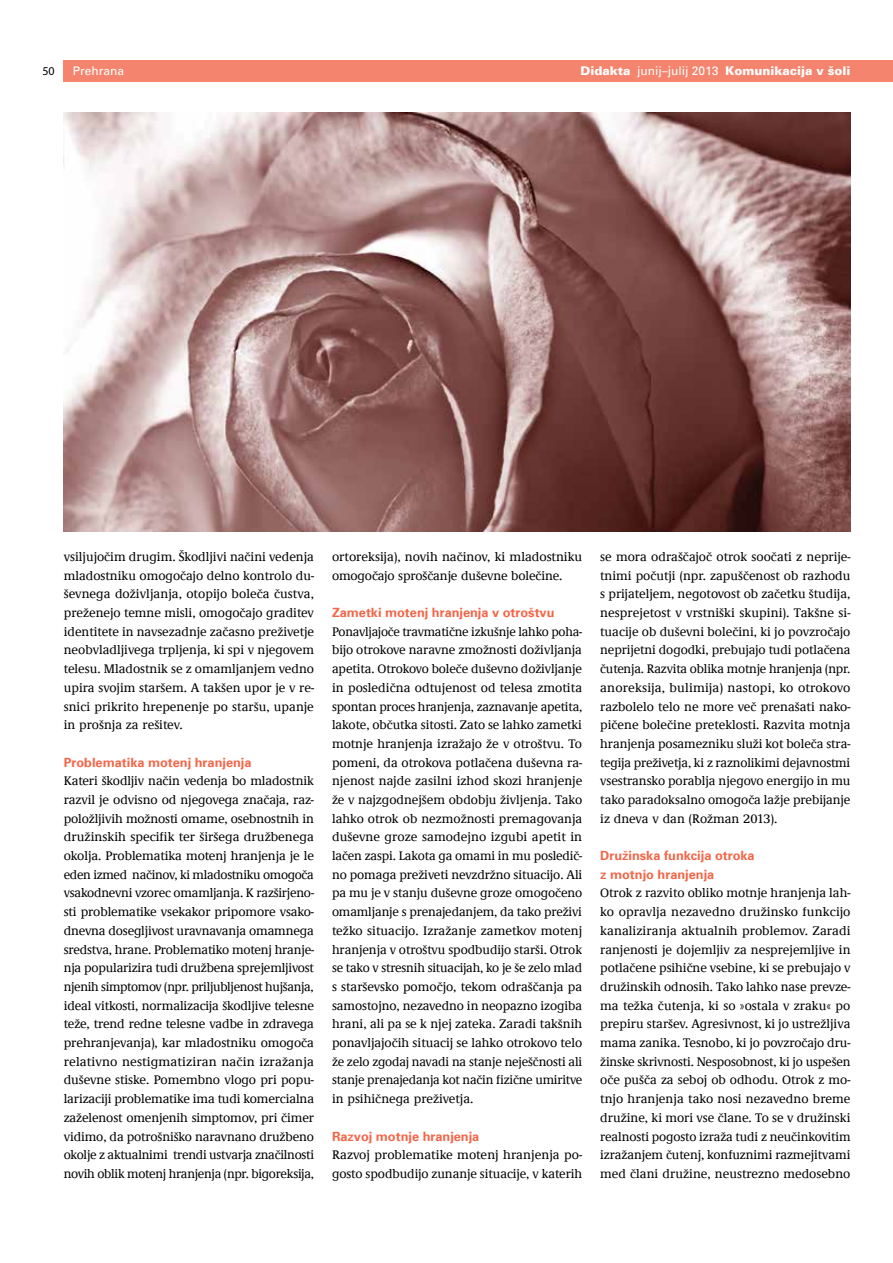
<style>
.page{position:relative;width:893px;height:1263px;background:#fff}
.page>*{position:absolute;margin:0;border:0;box-sizing:border-box;transform-origin:0 0}
.t1{font:500 12.75px/18.8px "Demos LT";letter-spacing:-.005em;color:#000}
.t2{font:900 12px "Univers";color:#fff}
.t3{font:12px "Univers";color:#fff}
.t4{font:12px "Myriad Pro";color:#000}
.s1{font-weight:400}
.s2{font-family:"Univers Black Plain";font-weight:400;color:#f26649}
</style>
<div class="page">
<div style="left:64px;top:60px;width:829px;height:21px;background:#f4846d"></div>
<img style="left:64px;top:112px;width:786px;height:419px">
<p class="t4" style="left:42px;top:63px;width:14px">50</p>
<p class="t2" style="left:580px;top:63px;width:272px">Didakta <span class="s1">junij∑julij 2013</span> Komunikacija v šoli</p>
<p class="t3" style="left:73px;top:64px;width:53px">Prehrana</p>
<p class="t1" style="left:64px;top:548px;width:252px;text-align:justify">vsiljujočim drugim. Škodljivi načini vedenja mladostniku omogočajo delno kontrolo du&shy;ševnega doživljanja, otopijo boleča čustva, preženejo temne misli, omogočajo graditev identitete in navsezadnje začasno preživetje neobvladljivega trpljenja, ki spi v njegovem telesu. Mladostnik se z omamljanjem vedno upira svojim staršem. A takšen upor je v re&shy;snici prikrito hrepenenje po staršu, upanje in prošnja za rešitev.</p>
<p class="t1" style="left:64px;top:753px;width:252px"><span class="s2">Problematika motenj hranjenja<br></span>Kateri škodljiv način vedenja bo mladostnik razvil je odvisno od njegovega značaja, raz&shy;položljivih možnosti omame, osebnostnih in družinskih specifik ter širšega družbenega okolja. Problematika motenj hranjenja je le eden izmed načinov, ki mladostniku omogoča vsakodnevni vzorec omamljanja. K razširjeno&shy;sti problematike vsekakor pripomore vsako&shy;dnevna dosegljivost uravnavanja omamnega sredstva, hrane. Problematiko motenj hranje&shy;nja popularizira tudi družbena sprejemljivost njenih simptomov (npr. priljubljenost hujšanja, ideal vitkosti, normalizacija škodljive telesne teže, trend redne telesne vadbe in zdravega prehranjevanja), kar mladostniku omogoča relativno nestigmatiziran način izražanja duševne stiske. Pomembno vlogo pri popu&shy;larizaciji problematike ima tudi komercialna zaželenost omenjenih simptomov, pri čimer vidimo, da potrošniško naravnano družbeno okolje z aktualnimi trendi ustvarja značilnosti novih oblik motenj hranjenja (npr. bigoreksija,</p>
<p class="t1" style="left:332px;top:548px;width:252px">ortoreksija), novih načinov, ki mladostniku omogočajo sproščanje duševne bolečine.</p>
<p class="t1" style="left:332px;top:604px;width:252px"><span class="s2">Zametki motenj hranjenja v otroštvu </span>Ponavljajoče travmatične izkušnje lahko poha&shy;bijo otrokove naravne zmožnosti doživljanja apetita. Otrokovo boleče duševno doživljanje in posledična odtujenost od telesa zmotita spontan proces hranjenja, zaznavanje apetita, lakote, občutka sitosti. Zato se lahko zametki motnje hranjenja izražajo že v otroštvu. To pomeni, da otrokova potlačena duševna ra&shy;njenost najde zasilni izhod skozi hranjenje že v najzgodnejšem obdobju življenja. Tako lahko otrok ob nezmožnosti premagovanja duševne groze samodejno izgubi apetit in lačen zaspi. Lakota ga omami in mu posledič&shy;no pomaga preživeti nevzdržno situacijo. Ali pa mu je v stanju duševne groze omogočeno omamljanje s prenajedanjem, da tako preživi težko situacijo. Izražanje zametkov motenj hranjenja v otroštvu spodbudijo starši. Otrok se tako v stresnih situacijah, ko je še zelo mlad s starševsko pomočjo, tekom odraščanja pa samostojno, nezavedno in neopazno izogiba hrani, ali pa se k njej zateka. Zaradi takšnih ponavljajočih situacij se lahko otrokovo telo že zelo zgodaj navadi na stanje neješčnosti ali stanje prenajedanja kot način fizične umiritve in psihičnega preživetja.</p>
<p class="t1" style="left:332px;top:1127px;width:252px"><span class="s2">Razvoj motnje hranjenja<br></span>Razvoj problematike motenj hranjenja po&shy;gosto spodbudijo zunanje situacije, v katerih</p>
<p class="t1" style="left:600px;top:548px;width:252px;text-align:justify">se mora odraščajoč otrok soočati z neprije&shy;tnimi počutji (npr. zapuščenost ob razhodu s prijateljem, negotovost ob začetku študija, nesprejetost v vrstniški skupini). Takšne si&shy;tuacije ob duševni bolečini, ki jo povzročajo neprijetni dogodki, prebujajo tudi potlačena čutenja. Razvita oblika motnje hranjenja (npr. anoreksija, bulimija) nastopi, ko otrokovo razbolelo telo ne more več prenašati nako&shy;pičene bolečine preteklosti. Razvita motnja hranjenja posamezniku služi kot boleča stra&shy;tegija preživetja, ki z raznolikimi dejavnostmi vsestransko porablja njegovo energijo in mu tako paradoksalno omogoča lažje prebijanje iz dneva v dan (Rožman 2013).</p>
<p class="t1" style="left:600px;top:847px;width:252px"><span class="s2">Družinska funkcija otroka<br>z motnjo hranjenja<br></span>Otrok z razvito obliko motnje hranjenja lah&shy;ko opravlja nezavedno družinsko funkcijo kanaliziranja aktualnih problemov. Zaradi ranjenosti je dojemljiv za nesprejemljive in potlačene psihične vsebine, ki se prebujajo v družinskih odnosih. Tako lahko nase prevze&shy;ma težka čutenja, ki so »ostala v zraku« po prepiru staršev. Agresivnost, ki jo ustrežljiva mama zanika. Tesnobo, ki jo povzročajo dru&shy;žinske skrivnosti. Nesposobnost, ki jo uspešen oče pušča za seboj ob odhodu. Otrok z mo&shy;tnjo hranjenja tako nosi nezavedno breme družine, ki mori vse člane. To se v družinski realnosti pogosto izraža tudi z neučinkovitim izražanjem čutenj, konfuznimi razmejitvami med člani družine, neustrezno medosebno</p>
</div>
